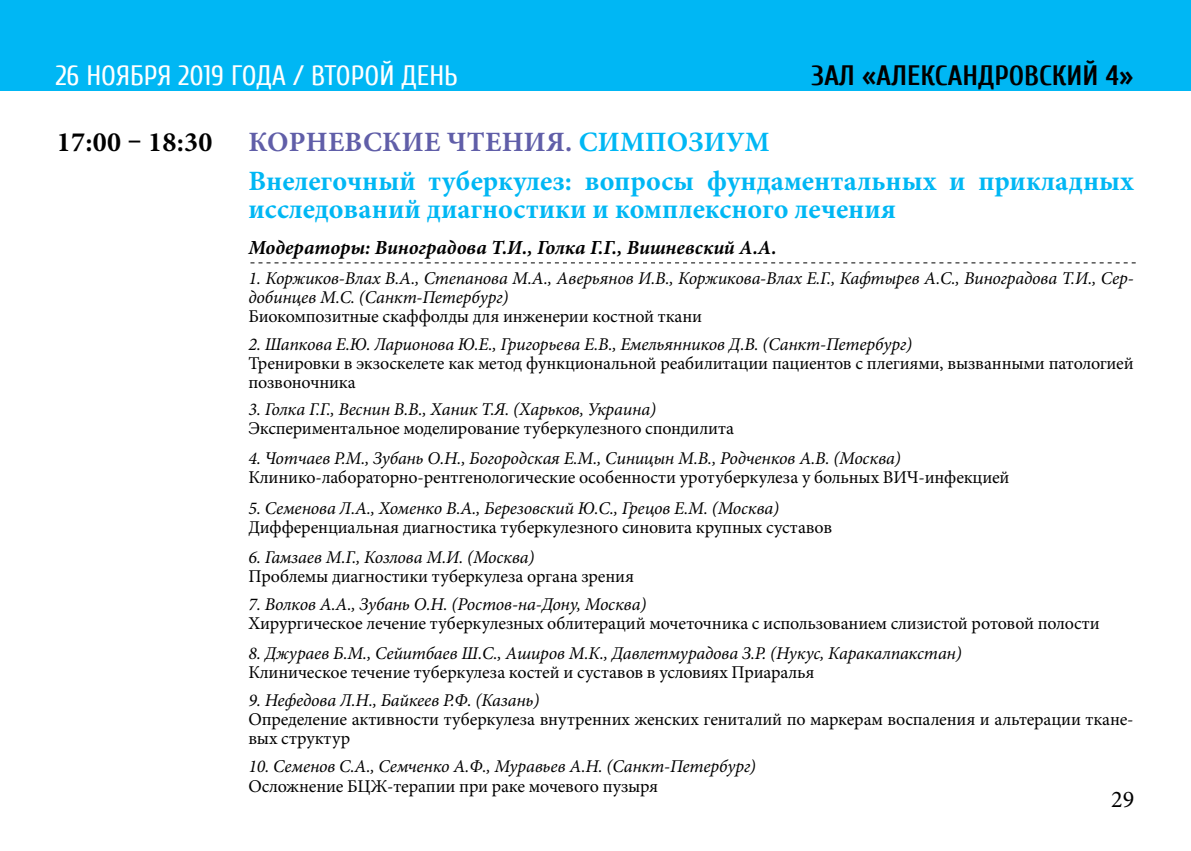
<style>
.page{position:relative;width:1191px;height:851px;background:#fff}
.page>*{position:absolute;margin:0;border:0;box-sizing:border-box;transform-origin:0 0}
.t1{font:700 28px/39.4px "Minion Pro";color:#00b7f4}
.t2{font:28px "Cuprum";color:#fff}
.t3{font:700 28px "Cuprum";color:#000}
.t4{font:700 28px "Minion Pro";color:#605ea8}
.t5{font:700 28px "Minion Pro";letter-spacing:.01em;color:#000}
.t6{font:24px "Minion Pro";color:#000}
.t7{font:italic 700 20px "Minion Pro";color:#000}
.t8{font:18px/19px "Minion Pro";letter-spacing:-.01em;color:#000}
.t9{font:italic 18px/19px "Minion Pro";letter-spacing:-.01em;color:#000}
.s1{color:#605ea8}
</style>
<div class="page">
<div style="left:0;top:0;width:1191px;height:91px;background:#00b7f4"></div>
<svg style="left:250px;top:262px;width:885px;height:1px"></svg>
<h1 class="t2" style="left:56px;top:60px;width:361px">26 ноября 2019 года / второй ДЕНЬ</h1>
<h1 class="t3" style="left:811px;top:59px;width:81px">ЗАЛ «александро</h1>
<h1 class="t3" style="left:1024px;top:59px;width:30px">вский</h1>
<h1 class="t3" style="left:1105px;top:59px;width:29px">4»</h1>
<h1 class="t5" style="left:57px;top:122px;width:157px">17:00 – 18:30</h1>
<h1 class="t4" style="left:248px;top:122px;width:135px">Корневски</h1>
<h1 class="t4" style="left:424px;top:122px;width:100px">е чтения</h1>
<h1 class="t1" style="left:565px;top:122px;width:143px"><span class="s1">.</span>симпозиу</h1>
<h1 class="t1" style="left:248px;top:122px;width:887px;text-indent:496px">м<br>Внелегочный туберкулез: вопросы фундаментальных и прикладных</h1>
<h1 class="t1" style="left:248px;top:189px;width:649px">исследований диагностики и комплексного лечения</h1>
<p class="t7" style="left:248px;top:233px;width:530px">Модераторы: Виноградова Т.И., Голка Г.Г., Вишневский А.А.</p>
<p class="t9" style="left:248px;top:268px;width:887px">1. Коржиков-Влах В.А., Степанова М.А., Аверьянов И.В., Коржикова-Влах Е.Г., Кафтырев А.С., Виноградова Т.И., Сер&shy;добинцев М.С. (Санкт-Петербург)</p>
<p class="t8" style="left:248px;top:307px;width:455px">Биокомпозитные скаффолды для инженерии костной ткани</p>
<p class="t9" style="left:248px;top:334px;width:665px">2. Шапкова Е.Ю. Ларионова Ю.Е., Григорьева Е.В., Емельянников Д.В. (Санкт-Петербург)</p>
<p class="t8" style="left:248px;top:353px;width:887px">Тренировки в экзоскелете как метод функциональной реабилитации пациентов с плегиями, вызванными патологией позвоночника</p>
<p class="t9" style="left:248px;top:400px;width:409px">3. Голка Г.Г., Веснин В.В., Ханик Т.Я. (Харьков, Украина)</p>
<p class="t8" style="left:248px;top:419px;width:487px">Экспериментальное моделирование туберкулезного спондилита</p>
<p class="t9" style="left:248px;top:449px;width:654px">4. Чотчаев Р.М., Зубань О.Н., Богородская Е.М., Синицын М.В., Родченков А.В. (Москва)</p>
<p class="t8" style="left:248px;top:468px;width:762px">Клинико-лабораторно-рентгенологические особенности уротуберкулеза у больных ВИЧ-инфекцией</p>
<p class="t9" style="left:248px;top:498px;width:532px">5. Семенова Л.А., Хоменко В.А., Березовский Ю.С., Грецов Е.М. (Москва)</p>
<p class="t8" style="left:248px;top:517px;width:585px">Дифференциальная диагностика туберкулезного синовита крупных суставов</p>
<p class="t9" style="left:248px;top:548px;width:288px">6. Гамзаев М.Г., Козлова М.И. (Москва)</p>
<p class="t8" style="left:248px;top:567px;width:387px">Проблемы диагностики туберкулеза органа зрения</p>
<p class="t9" style="left:248px;top:594px;width:399px">7. Волков А.А., Зубань О.Н. (Ростов-на-Дону, Москва)</p>
<p class="t8" style="left:248px;top:613px;width:852px">Хирургическое лечение туберкулезных облитераций мочеточника с использованием слизистой ротовой полости</p>
<p class="t9" style="left:248px;top:643px;width:715px">8. Джураев Б.М., Сейитбаев Ш.С., Аширов М.К., Давлетмурадова З.Р. (Нукус, Каракалпакстан)</p>
<p class="t8" style="left:248px;top:663px;width:567px">Клиническое течение туберкулеза костей и суставов в условиях Приаралья</p>
<p class="t9" style="left:248px;top:690px;width:292px">9. Нефедова Л.Н., Байкеев Р.Ф. (Казань)</p>
<p class="t8" style="left:248px;top:709px;width:886px">Определение активности туберкулеза внутренних женских гениталий по маркерам воспаления и альтерации ткане&shy;вых структур</p>
<p class="t9" style="left:248px;top:756px;width:509px">10. Семенов С.А., Семченко А.Ф., Муравьев А.Н. (Санкт-Петербург)</p>
<p class="t8" style="left:248px;top:777px;width:411px">Осложнение БЦЖ-терапии при раке мочевого пузыря</p>
<h2 class="t6" style="left:1111px;top:783px;width:25px">29</h2>
</div>
